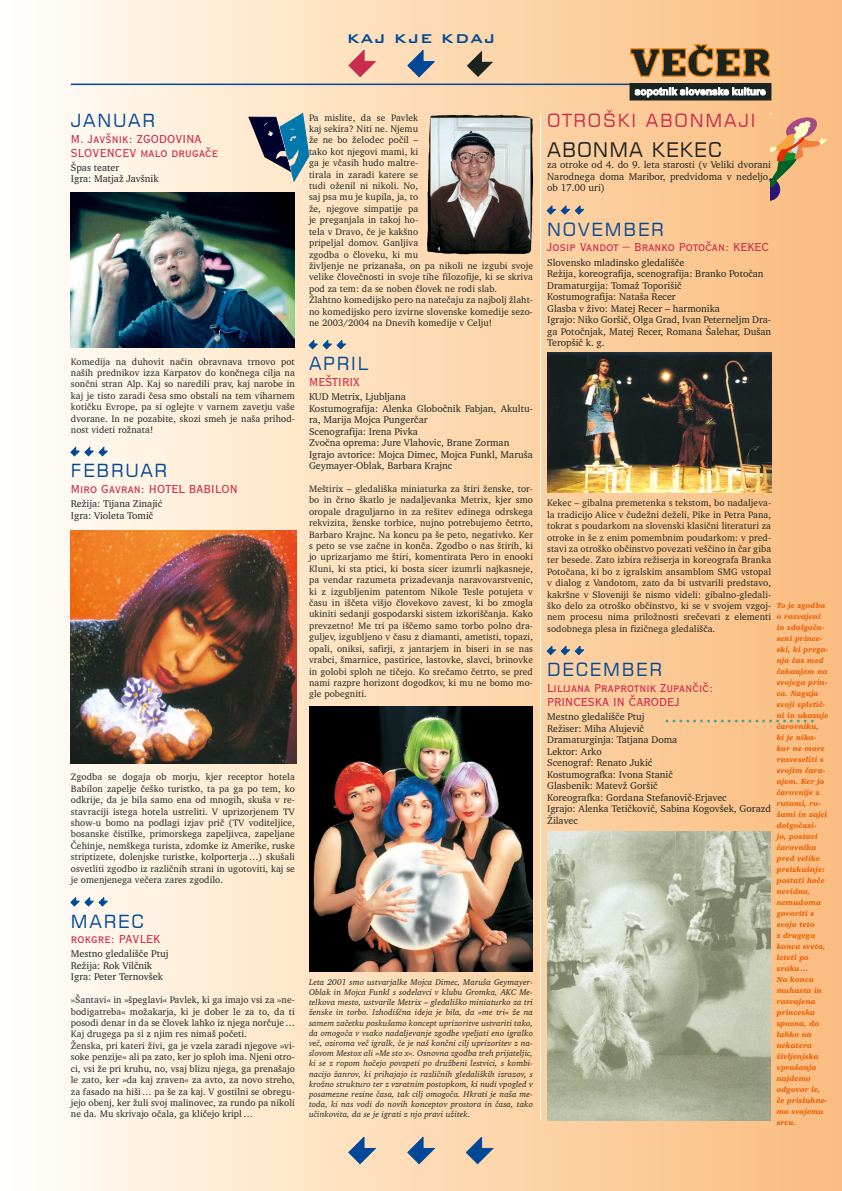
<style>
.page{position:relative;width:842px;height:1191px;background:#fff}
.page>*{position:absolute;margin:0;border:0;box-sizing:border-box;transform-origin:0 0}
.t1{font:20px "Square 721 BT";letter-spacing:.05em;color:#1c2421}
.t2{font:18px "Square 721 BT";letter-spacing:.1em;color:#004897}
.t3{font:18px "Square 721 BT";letter-spacing:.1em;color:#c92c4d}
.t4{font:500 17px "Bank Gothic BT";letter-spacing:.045em;color:#004897}
.t5{font:condensed 15px/14px "Copperplate Gothic BT";letter-spacing:.01em;color:#c92c4d}
.t6{font:11px "Arial";color:#4c9d8b}
.t7{font:10px/11.5px "Charter BT";color:#1c2421}
.t8{font:9.5px/11.4px "Charter BT";letter-spacing:.01em;color:#1c2421;text-align:justify}
.t9{font:italic 8.5px/10.2px "Charter BT";letter-spacing:.01em;color:#1c2421;text-align:justify}
.t10{font:italic 900 7.5px/11px "Charter BT";letter-spacing:.015em;color:#ea5c00}
</style>
<div class="page">
<div style="left:0;top:0;width:842px;height:1191px;background:linear-gradient(to right,#fffef7,#fabb7b)"></div>
<hr style="left:71px;top:84px;width:559px;height:1px;background:#004897">
<svg style="left:408px;top:50px;width:26px;height:27px"></svg>
<svg style="left:349px;top:50px;width:26px;height:27px"></svg>
<svg style="left:467px;top:51px;width:26px;height:26px"></svg>
<svg style="left:349px;top:1137px;width:26px;height:26px"></svg>
<svg style="left:466px;top:1137px;width:27px;height:26px"></svg>
<svg style="left:408px;top:1137px;width:26px;height:26px"></svg>
<svg style="left:630px;top:44px;width:141px;height:33px;background:#9d7647"></svg>
<div style="left:630px;top:84px;width:141px;height:16px;background:#1c2421"></div>
<svg style="left:635px;top:88px;width:130px;height:9px"></svg>
<svg style="left:71px;top:447px;width:8px;height:9px"></svg>
<svg style="left:85px;top:447px;width:8px;height:9px"></svg>
<svg style="left:99px;top:447px;width:8px;height:9px"></svg>
<svg style="left:71px;top:897px;width:8px;height:9px"></svg>
<svg style="left:85px;top:897px;width:8px;height:9px"></svg>
<svg style="left:99px;top:897px;width:8px;height:9px"></svg>
<svg style="left:309px;top:340px;width:8px;height:9px"></svg>
<svg style="left:323px;top:340px;width:8px;height:9px"></svg>
<svg style="left:337px;top:340px;width:8px;height:9px"></svg>
<svg style="left:547px;top:206px;width:8px;height:8px"></svg>
<svg style="left:561px;top:206px;width:23px;height:8px"></svg>
<svg style="left:547px;top:646px;width:8px;height:8px"></svg>
<svg style="left:561px;top:646px;width:23px;height:8px"></svg>
<svg style="left:249px;top:113px;width:60px;height:68px;background:#748a98"></svg>
<img style="left:70px;top:193px;width:225px;height:154px">
<img style="left:71px;top:530px;width:225px;height:233px">
<img style="left:547px;top:353px;width:224px;height:139px">
<img style="left:547px;top:831px;width:224px;height:289px">
<hr style="left:540px;top:113px;width:1px;height:1007px;background:#fff">
<svg style="left:771px;top:113px;width:55px;height:87px;background:#dda979"></svg>
<img style="left:427px;top:113px;width:106px;height:142px">
<img style="left:309px;top:706px;width:224px;height:265px">
<h3 class="t4" style="left:347px;top:29px;width:150px">KAJ KJE KDAJ</h3>
<h2 class="t2" style="left:71px;top:109px;width:86px">JANUAR</h2>
<h3 class="t5" style="left:71px;top:131px;width:149px">M. Javšnik: ZGODOVINA<br>SLOVENCEV malo drugače</h3>
<p class="t7" style="left:71px;top:161px;width:89px">Špas teater<br>Igra: Matjaž Javšnik</p>
<p class="t8" style="left:71px;top:355px;width:225px">Komedija na duhovit način obravnava trnovo pot naših prednikov izza Karpatov do končnega cilja na sončni stran Alp. Kaj so naredili prav, kaj narobe in kaj je tisto zaradi česa smo obstali na tem viharnem kotičku Evrope, pa si oglejte v varnem zavetju vaše dvorane. In ne pozabite, skozi smeh je naša prihod&shy;nost videti rožnata!</p>
<h2 class="t2" style="left:71px;top:459px;width:98px">FEBRUAR</h2>
<h3 class="t5" style="left:71px;top:481px;width:168px">Miro Gavran: HOTEL BABILON</h3>
<p class="t7" style="left:71px;top:498px;width:93px">Režija: Tijana Zinajić<br>Igra: Violeta Tomič</p>
<p class="t8" style="left:309px;top:111px;width:225px;text-align:left">Pa mislite, da se Pavlek<br>kaj sekira? Niti ne. Njemu<br>že ne bo želodec počil –<br>tako kot njegovi mami, ki<br>ga je včasih hudo maltre-<br>tirala in zaradi katere se<br>tudi oženil ni nikoli. No,<br>saj psa mu je kupila, ja, to<br>že, njegove simpatije pa<br>je preganjala in takoj ho-<br>tela v Dravo, če je kakšno<br>pripeljal domov. Ganljiva<br>zgodba o človeku, ki mu<br>življenje ne prizanaša, on pa nikoli ne izgubi svoje velike človečnosti in svoje tihe filozofije, ki se skriva pod za tem: da se noben človek ne rodi slab.<br>Žlahtno komedijsko pero na natečaju za najbolj žlaht&shy;no komedijsko pero izvirne slovenske komedije sezo&shy;ne 2003/2004 na Dnevih komedije v Celju!</p>
<h2 class="t2" style="left:309px;top:352px;width:61px">APRIL</h2>
<h3 class="t5" style="left:309px;top:374px;width:52px">MEŠTIRIX</h3>
<p class="t7" style="left:309px;top:391px;width:225px">KUD Metrix, Ljubljana<br>Kostumografija: Alenka Globočnik Fabjan, Akultu&shy;ra, Marija Mojca Pungerčar<br>Scenografija: Irena Pivka<br>Zvočna oprema: Jure Vlahovic, Brane Zorman Igrajo avtorice: Mojca Dimec, Mojca Funkl, Maruša Geymayer-Oblak, Barbara Krajnc</p>
<p class="t8" style="left:309px;top:483px;width:226px">Meštirix – gledališka miniaturka za štiri ženske, tor&shy;bo in črno škatlo je nadaljevanka Metrix, kjer smo oropale draguljarno in za rešitev edinega odrskega rekvizita, ženske torbice, nujno potrebujemo četrto, Barbaro Krajnc. Na koncu pa še peto, negativko. Ker s peto se vse začne in konča. Zgodbo o nas štirih, ki jo uprizarjamo me štiri, komentirata Pero in enooki Kluni, ki sta ptici, ki bosta sicer izumrli najkasneje, pa vendar razumeta prizadevanja naravovarstvenic, ki z izgubljenim patentom Nikole Tesle potujeta v času in iščeta višjo človekovo zavest, ki bo zmogla ukiniti sedanji gospodarski sistem izkoriščanja. Kako prevzetno! Me tri pa iščemo samo torbo polno dra&shy;guljev, izgubljeno v času z diamanti, ametisti, topazi, opali, oniksi, safirji, z jantarjem in biseri in se nas vrabci, šmarnice, pastirice, lastovke, slavci, brinovke in golobi sploh ne tičejo. Ko srečamo četrto, se pred nami razpre horizont dogodkov, ki mu ne bomo mo&shy;gle pobegniti.</p>
<p class="t8" style="left:71px;top:771px;width:225px">Zgodba se dogaja ob morju, kjer receptor hotela Babilon zapelje češko turistko, ta pa ga po tem, ko odkrije, da je bila samo ena od mnogih, skuša v re&shy;stavraciji istega hotela ustreliti. V uprizorjenem TV show-u bomo na podlagi izjav prič (TV voditeljice, bosanske čistilke, primorskega zapeljivca, zapeljane Čehinje, nemškega turista, zdomke iz Amerike, ruske striptizete, dolenjske turistke, kolporterja …) skušali osvetliti zgodbo iz različnih strani in ugotoviti, kaj se je omenjenega večera zares zgodilo.</p>
<h2 class="t2" style="left:71px;top:909px;width:74px">MAREC</h2>
<h3 class="t5" style="left:71px;top:931px;width:91px">rokgre: PAVLEK</h3>
<p class="t7" style="left:71px;top:948px;width:99px">Mestno gledališče Ptuj<br>Režija: Rok Vilčnik<br>Igra: Peter Ternovšek</p>
<p class="t8" style="left:71px;top:994px;width:226px;text-align:left">»Šantavi« in »špeglavi« Pavlek, ki ga imajo vsi za »ne&shy;bodigatreba« možakarja, ki je dober le za to, da ti posodi denar in da se človek lahko iz njega norčuje … Kaj drugega pa si z njim res nimaš početi.<br>Ženska, pri kateri živi, ga je vzela zaradi njegove »vi&shy;soke penzije« ali pa zato, ker jo sploh ima. Njeni otro&shy;ci, vsi že pri kruhu, no, vsaj blizu njega, ga prenašajo le zato, ker »da kaj zraven« za avto, za novo streho, za fasado na hiši … pa še za kaj. V gostilni se obregu&shy;jejo obenj, ker žuli svoj malinovec, za rundo pa nikoli ne da. Mu skrivajo očala, ga kličejo kripl …</p>
<p class="t9" style="left:309px;top:976px;width:225px">Leta 2001 smo ustvarjalke Mojca Dimec, Maruša Geymayer-Oblak in Mojca Funkl s sodelavci v klubu Gromka, AKC Me&shy;telkova mesto, ustvarile Metrix – gledališko miniaturko za tri ženske in torbo. Izhodiščna ideja je bila, da »me tri« že na samem začetku poskušamo koncept uprizoritve ustvariti tako, da omogoča v vsako nadaljevanje zgodbe vpeljati eno igralko več, oziroma več igralk, če je naš končni cilj uprizoritev z na&shy;slovom Mestox ali »Me sto x«. Osnovna zgodba treh prijateljic, ki se z ropom hočejo povzpeti po družbeni lestvici, s kombi&shy;nacijo žanrov, ki prihajajo iz različnih gledaliških izrazov, s krožno strukturo ter z vzratnim postopkom, ki nudi vpogled v posamezne rezine časa, tak cilj omogoča. Hkrati je naša me&shy;toda, ki nas vodi do novih konceptov prostora in časa, tako učinkovita, da se je igrati z njo pravi užitek.</p>
<h2 class="t3" style="left:547px;top:109px;width:210px">OTROŠKI ABONMAJI</h2>
<h1 class="t1" style="left:547px;top:137px;width:176px">ABONMA KEKEC</h1>
<p class="t7" style="left:547px;top:159px;width:225px;text-align:justify">za otroke od 4. do 9. leta starosti (v Veliki dvorani Narodnega doma Maribor, predvidoma v nedeljo, ob 17.00 uri)</p>
<h2 class="t2" style="left:547px;top:218px;width:118px">NOVEMBER</h2>
<h3 class="t5" style="left:547px;top:240px;width:223px">Josip Vandot – Branko Potočan: KEKEC</h3>
<p class="t7" style="left:547px;top:256px;width:225px">Slovensko mladinsko gledališče<br>Režija, koreografija, scenografija: Branko Potočan Dramaturgija: Tomaž Toporišič<br>Kostumografija: Nataša Recer<br>Glasba v živo: Matej Recer – harmonika<br>Igrajo: Niko Goršič, Olga Grad, Ivan Peterneljm Dra&shy;ga Potočnjak, Matej Recer, Romana Šalehar, Dušan Teropšič k. g.</p>
<p class="t8" style="left:547px;top:497px;width:225px">Kekec – gibalna premetenka s tekstom, bo nadaljeva&shy;la tradicijo Alice v čudežni deželi, Pike in Petra Pana, tokrat s poudarkom na slovenski klasični literaturi za otroke in še z enim pomembnim poudarkom: v pred&shy;stavi za otroško občinstvo povezati veščino in čar giba ter besede. Zato izbira režiserja in koreografa Branka Potočana, ki bo z igralskim ansamblom SMG vstopal v dialog z Vandotom, zato da bi ustvarili predstavo, kakršne v Sloveniji še nismo videli: gibalno-gledali&shy;ško delo za otroško občinstvo, ki se v svojem vzgoj&shy;nem procesu nima priložnosti srečevati z elementi sodobnega plesa in fizičnega gledališča.</p>
<h2 class="t2" style="left:547px;top:658px;width:116px">DECEMBER</h2>
<h3 class="t5" style="left:547px;top:680px;width:167px">Lilijana Praprotnik Zupančič:<br>PRINCESKA IN ČARODEJ</h3>
<p class="t7" style="left:547px;top:710px;width:225px">Mestno gledališče Ptuj<br>Režiser: Miha Alujevič<br>Dramaturginja: Tatjana Doma<br>Lektor: Arko<br>Scenograf: Renato Jukić<br>Kostumografka: Ivona Stanič<br>Glasbenik: Matevž Goršič<br>Koreografka: Gordana Stefanovič-Erjavec<br>Igrajo: Alenka Tetičkovič, Sabina Kogovšek, Gorazd<br>Žilavec</p>
<p class="t10" style="left:777px;top:599px;width:53px">To je zgodba o razvajeni in zdolgoča&shy;seni prince&shy;ski, ki prega&shy;nja čas med čakanjem na svojega prin&shy;ca. Nagaja svoji spletič&shy;ni in ukazuje čarovniku, ki je nika&shy;kor ne more razveseliti s svojim čara&shy;njem. Ker jo čarovnije z rutami, ro&shy;žami in zajci dolgočasi-<br>jo, postavi čarovnika pred velike preizkušnje: postati hoče nevidna, nemudoma govoriti s svojo teto<br>z drugega konca sveta, leteti po zraku …<br>Na koncu muhasta in razvajena princeska spozna, da lahko na nekatera življenjska vprašanja najdemo odgovor le, če prisluhne&shy;mo svojemu srcu.</p>
<p class="t6" style="left:665px;top:713px;width:150px">••••••••••• •••••••••••</p>
</div>
